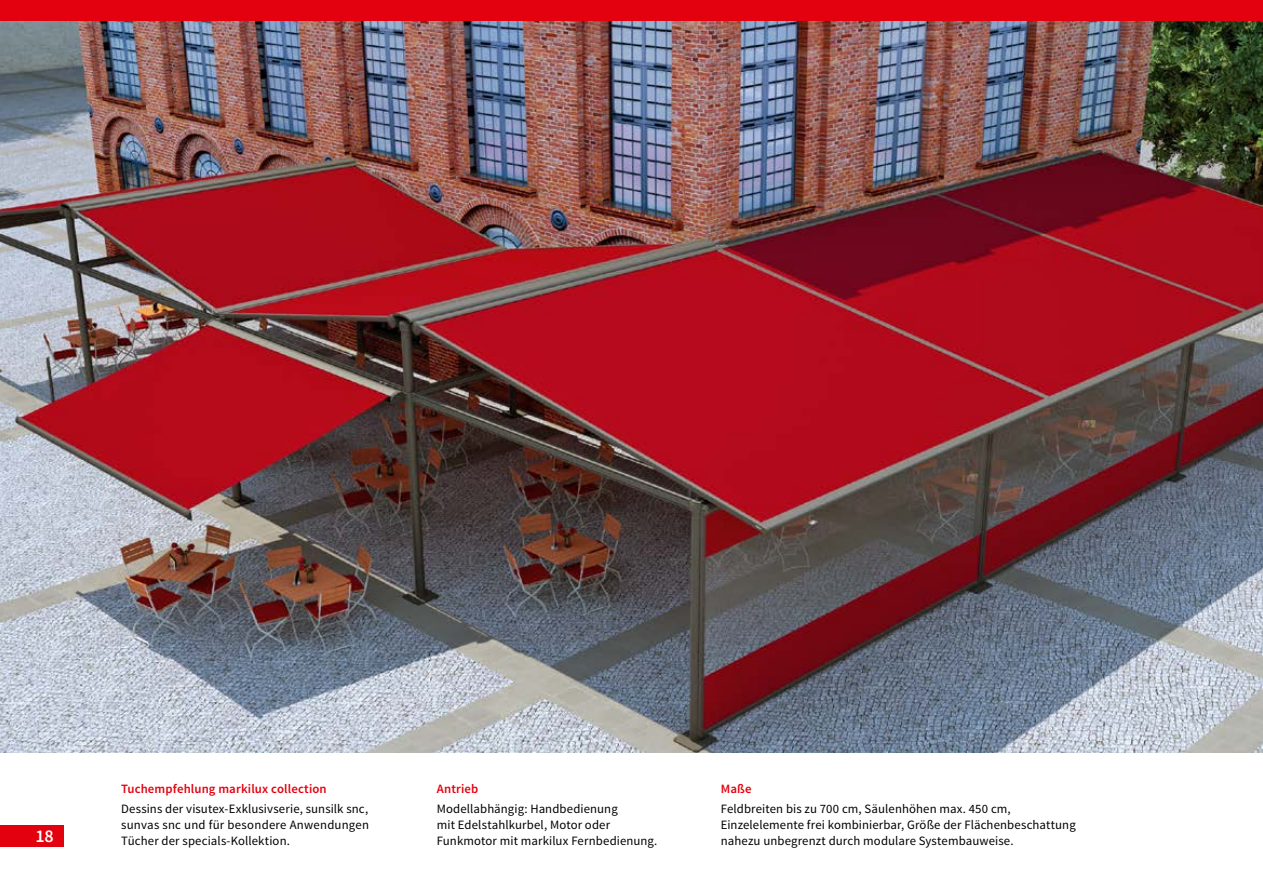
<style>
.page{position:relative;width:1263px;height:893px;background:#fff}
.page>*{position:absolute;margin:0;border:0;box-sizing:border-box;transform-origin:0 0}
.t1{font:600 18px "Source Sans Pro";color:#fff}
.t2{font:12.75px/15.8px "Source Sans Pro";letter-spacing:.01em;color:#000}
.t3{font:600 12.75px "Source Sans Pro";letter-spacing:.01em;color:#e3000f}
</style>
<div class="page">
<div style="left:0;top:0;width:1263px;height:21px;background:#e3000f"></div>
<div style="left:0;top:825px;width:64px;height:21px;background:#e3000f"></div>
<img style="left:0;top:21px;width:1263px;height:732px">
<h1 class="t1" style="left:35px;top:825px;width:20px">18</h1>
<p class="t3" style="left:121px;top:780px;width:207px">Tuchempfehlung markilux collection</p>
<p class="t2" style="left:121px;top:801px;width:249px;text-align:justify">Dessins der visutex-Exklusivserie, sunsilk snc, sunvas snc und für besondere Anwendungen Tücher der specials-Kollektion.</p>
<p class="t3" style="left:437px;top:780px;width:43px">Antrieb</p>
<p class="t2" style="left:437px;top:801px;width:222px">Modellabhängig: Handbedienung<br>mit Edelstahlkurbel, Motor oder<br>Funkmotor mit markilux Fernbedienung.</p>
<p class="t3" style="left:721px;top:781px;width:32px">Maße</p>
<p class="t2" style="left:721px;top:801px;width:356px">Feldbreiten bis zu 700 cm, Säulenhöhen max. 450 cm,<br>Einzelelemente frei kombinierbar, Größe der Flächenbeschattung nahezu unbegrenzt durch modulare Systembauweise.</p>
</div>
